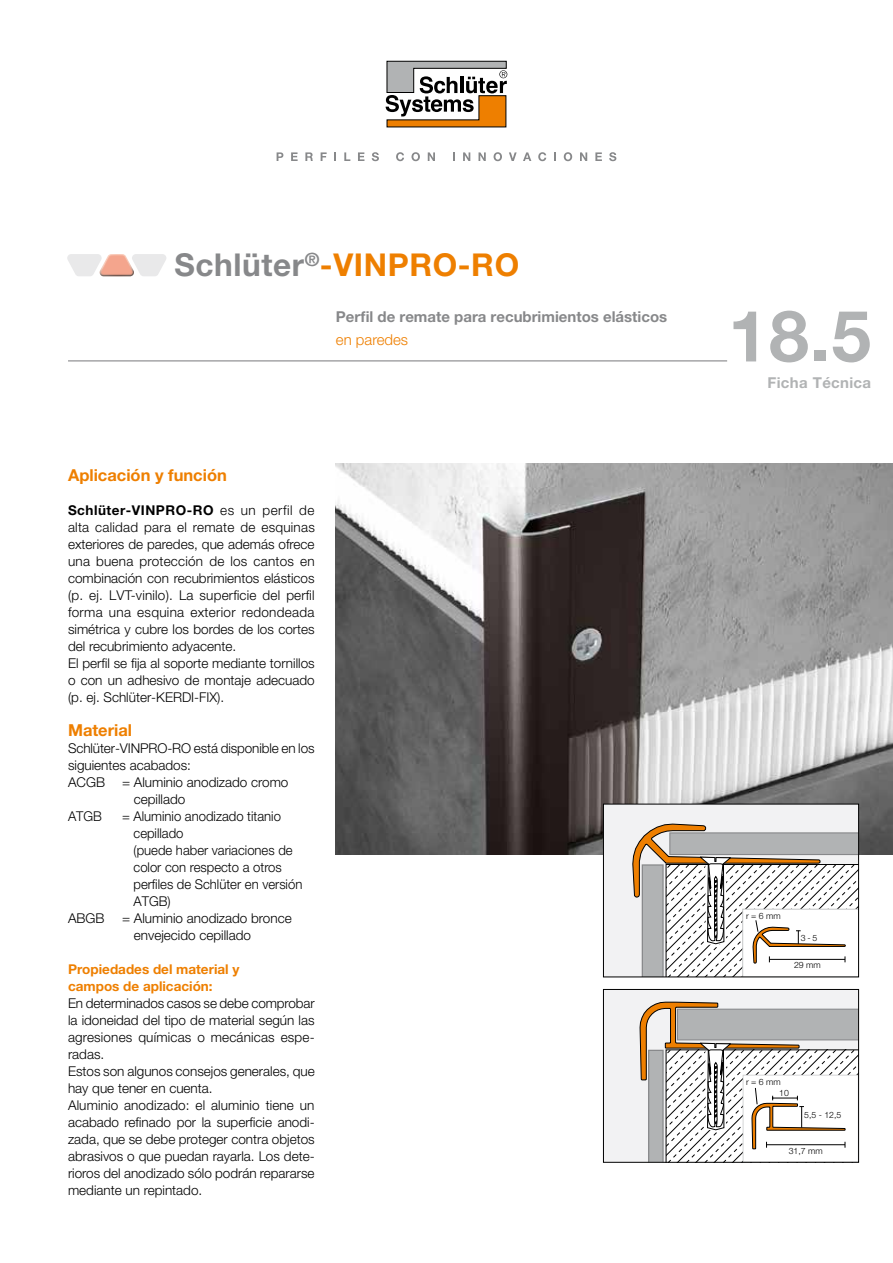
<style>
.page{position:relative;width:893px;height:1263px;background:#fff}
.page>*{position:absolute;margin:0;border:0;box-sizing:border-box;transform-origin:0 0}
.t1{font:700 71.25px "Helvetica Neue LT Pro";color:#b1b3b4}
.t2{font:700 31.5px "Helvetica Neue LT Pro";letter-spacing:.02em;color:#ee7f00}
.t3{font:700 16.5px "Helvetica Neue LT Pro";color:#ee7f00}
.t4{font:700 15px "Helvetica Neue LT Pro";color:#87888a}
.t5{font:700 15px "Helvetica Neue LT Pro";letter-spacing:.02em;color:#b1b3b4}
.t6{font:300 15px "Helvetica Neue LT Pro";color:#ee7f00}
.t7{font:300 13.5px/17px "Helvetica Neue LT Pro";color:#000}
.t8{font:700 13.5px/17px "Helvetica Neue LT Pro";color:#ee7f00}
.t9{font:300 8.7px/10.6px "Helvetica Neue LTW1 G";color:#000}
.s1{color:#87888a}
.s2{font-weight:700}
</style>
<div class="page">
<img style="left:336px;top:463px;width:557px;height:392px">
<div style="left:603px;top:804px;width:256px;height:173px;background:#f2f2f3"></div>
<svg style="left:632px;top:823px;width:225px;height:152px"></svg>
<div style="left:603px;top:804px;width:256px;height:173px;border:1px solid #000"></div>
<div style="left:603px;top:989px;width:256px;height:173px;background:#f2f2f3"></div>
<svg style="left:639px;top:1002px;width:218px;height:159px"></svg>
<div style="left:603px;top:989px;width:256px;height:174px;border:1px solid #000"></div>
<svg style="left:386px;top:61px;width:121px;height:67px"></svg>
<svg style="left:277px;top:152px;width:6px;height:9px"></svg>
<svg style="left:291px;top:152px;width:7px;height:9px"></svg>
<svg style="left:305px;top:152px;width:8px;height:9px"></svg>
<svg style="left:321px;top:152px;width:6px;height:9px"></svg>
<svg style="left:334px;top:152px;width:2px;height:9px"></svg>
<svg style="left:344px;top:152px;width:6px;height:9px"></svg>
<svg style="left:358px;top:152px;width:6px;height:9px"></svg>
<svg style="left:372px;top:152px;width:7px;height:9px"></svg>
<svg style="left:396px;top:152px;width:8px;height:9px"></svg>
<svg style="left:411px;top:152px;width:9px;height:9px"></svg>
<svg style="left:428px;top:152px;width:7px;height:9px"></svg>
<svg style="left:453px;top:152px;width:2px;height:9px"></svg>
<svg style="left:463px;top:152px;width:7px;height:9px"></svg>
<svg style="left:478px;top:152px;width:8px;height:9px"></svg>
<svg style="left:494px;top:152px;width:8px;height:9px"></svg>
<svg style="left:509px;top:152px;width:8px;height:9px"></svg>
<svg style="left:523px;top:152px;width:8px;height:9px"></svg>
<svg style="left:538px;top:152px;width:8px;height:9px"></svg>
<svg style="left:554px;top:152px;width:2px;height:9px"></svg>
<svg style="left:564px;top:152px;width:8px;height:9px"></svg>
<svg style="left:580px;top:152px;width:7px;height:9px"></svg>
<svg style="left:595px;top:152px;width:7px;height:9px"></svg>
<svg style="left:609px;top:152px;width:7px;height:9px"></svg>
<hr style="left:68px;top:360px;width:659px;height:1px;background:#87888a">
<svg style="left:67px;top:254px;width:99px;height:22px"></svg>
<h2 class="t2" style="left:174px;top:246px;width:346px"><span class="s1">Schlüter</span><sup>®</sup>-VINPRO-RO</h2>
<p class="t4" style="left:336px;top:307px;width:333px">Perfil de remate para recubrimientos elásticos</p>
<p class="t6" style="left:336px;top:330px;width:74px">en paredes</p>
<p class="t3" style="left:68px;top:464px;width:160px">Aplicación y función</p>
<p class="t7" style="left:68px;top:501px;width:248px"><span class="s2">Schlüter-VINPRO-RO</span> es un perfil de alta calidad para el remate de esquinas exteriores de paredes, que además ofrece una buena protección de los cantos en combinación con recubrimientos elásticos (p. ej. LVT-vinilo). La superficie del perfil forma una esquina exterior redondeada simétrica y cubre los bordes de los cortes del recubrimiento adyacente.<br>El perfil se fija al soporte mediante tornillos o con un adhesivo de montaje adecuado (p. ej. Schlüter-KERDI-FIX).</p>
<p class="t3" style="left:68px;top:720px;width:66px">Material</p>
<p class="t7" style="left:68px;top:739px;width:248px">Schlüter-VINPRO-RO está disponible en los siguientes acabados:<br>ACGB</p>
<p class="t7" style="left:134px;top:773px;width:156px;text-indent:-12px">= Aluminio anodizado cromo cepillado</p>
<p class="t7" style="left:68px;top:807px;width:35px">ATGB</p>
<p class="t7" style="left:134px;top:807px;width:170px;text-indent:-11px">= Aluminio anodizado titanio cepillado<br>(puede haber variaciones de color con respecto a otros perfiles de Schlüter en versión<br>ATGB)</p>
<p class="t7" style="left:68px;top:909px;width:38px">ABGB</p>
<p class="t7" style="left:134px;top:909px;width:159px;text-indent:-12px">= Aluminio anodizado bronce envejecido cepillado</p>
<p class="t8" style="left:68px;top:960px;width:173px">Propiedades del material y campos de aplicación:</p>
<p class="t7" style="left:68px;top:994px;width:248px">En determinados casos se debe comprobar la idoneidad del tipo de material según las agresiones químicas o mecánicas espe&shy;radas.<br>Estos son algunos consejos generales, que hay que tener en cuenta.<br>Aluminio anodizado: el aluminio tiene un acabado refinado por la superficie anodi&shy;zada, que se debe proteger contra objetos abrasivos o que puedan rayarla. Los dete&shy;rioros del anodizado sólo podrán repararse mediante un repintado.</p>
<h1 class="t1" style="left:728px;top:292px;width:144px">18.5</h1>
<p class="t5" style="left:768px;top:373px;width:105px">Ficha Técnica</p>
<p class="t9" style="left:746px;top:910px;width:36px">r = 6 mm</p>
<p class="t9" style="left:801px;top:932px;width:18px">3-5</p>
<p class="t9" style="left:794px;top:960px;width:28px">29 mm</p>
<p class="t9" style="left:779px;top:1076px;width:11px;text-indent:-33px">r = 6 mm<br>10</p>
<p class="t9" style="left:804px;top:1110px;width:39px">5,5 - 12,5</p>
<p class="t9" style="left:789px;top:1145px;width:35px">31,7 mm</p>
</div>
